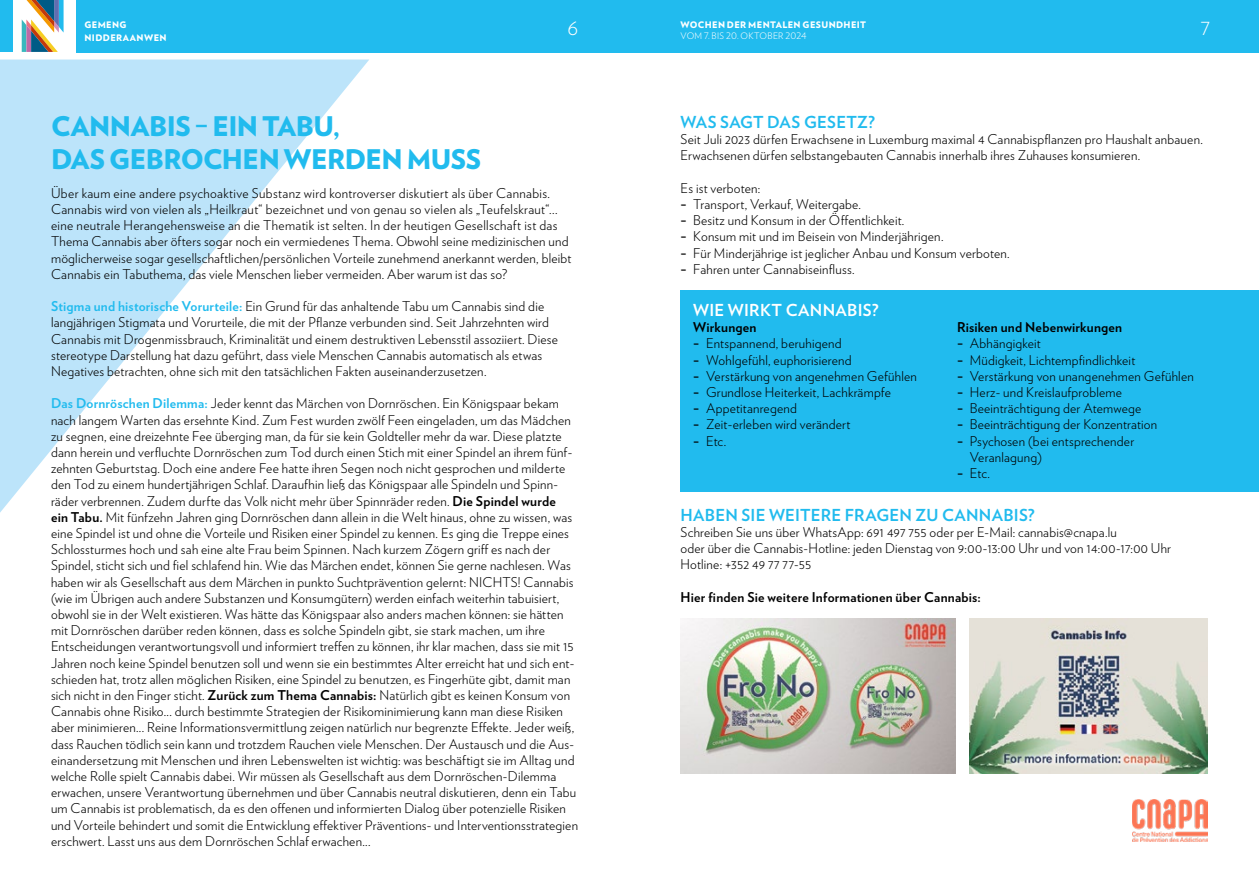
<style>
.page{position:relative;width:1259px;height:893px;background:#fff}
.page>*{position:absolute;margin:0;border:0;box-sizing:border-box;transform-origin:0 0}
.t1{font:900 27px/32.4px "Verlag";letter-spacing:-.02em;color:#21bbee}
.t2{font:300 18px "Verlag";color:#fff}
.t3{font:700 16.5px "Verlag";letter-spacing:.015em;color:#21bbee}
.t4{font:700 16.5px "Verlag";letter-spacing:.02em;color:#fff}
.t5{font:300 13.5px/16.2px "Verlag";letter-spacing:.015em;color:#000}
.t6{font:700 13.5px "Verlag";letter-spacing:.015em;color:#000}
.t7{font:900 9px/12.5px "Verlag";letter-spacing:.04em;color:#fff}
.t8{font:300 9px "Verlag";letter-spacing:.02em;color:#fff}
.s1{font-weight:700;color:#21bbee}
.s2{font-weight:700}
</style>
<div class="page">
<svg style="left:0;top:60px;width:369px;height:453px;fill:#bce4fa"></svg>
<div style="left:0;top:0;width:13px;height:52px;background:#21bbee"></div>
<div style="left:77px;top:0;width:1182px;height:53px;background:#21bbee"></div>
<svg style="left:21px;top:0;width:43px;height:52px"></svg>
<div style="left:680px;top:290px;width:528px;height:202px;background:#21bbee"></div>
<div style="left:1203px;top:290px;width:56px;height:202px;background:#21bbee"></div>
<img style="left:680px;top:619px;width:275px;height:154px">
<img style="left:1132px;top:799px;width:76px;height:43px">
<img style="left:969px;top:619px;width:239px;height:154px">
<p class="t7" style="left:84px;top:18px;width:84px">GEMENG<br>NIDDERAANWEN</p>
<h2 class="t2" style="left:567px;top:16px;width:12px">6</h2>
<h2 class="t2" style="left:1200px;top:16px;width:11px">7</h2>
<p class="t7" style="left:680px;top:18px;width:187px">WOCHEN DER MENTALEN GESUNDHEIT</p>
<p class="t8" style="left:680px;top:29px;width:127px">VOM 7. BIS 20. OKTOBER 2024</p>
<h1 class="t1" style="left:51px;top:109px;width:432px">CANNABIS – EIN TABU,<br>DAS GEBROCHEN WERDEN MUSS</h1>
<p class="t5" style="left:51px;top:184px;width:522px">Über kaum eine andere psychoaktive Substanz wird kontroverser diskutiert als über Cannabis.<br>Cannabis wird von vielen als „Heilkraut“ bezeichnet und von genau so vielen als „Teufelskraut“... eine neutrale Herangehensweise an die Thematik ist selten. In der heutigen Gesellschaft ist das Thema Cannabis aber öfters sogar noch ein vermiedenes Thema. Obwohl seine medizinischen und möglicherweise sogar gesellschaftlichen/persönlichen Vorteile zunehmend anerkannt werden, bleibt Cannabis ein Tabuthema, das viele Menschen lieber vermeiden. Aber warum ist das so?</p>
<p class="t5" style="left:51px;top:297px;width:508px"><span class="s1">Stigma und historische Vorurteile:</span> Ein Grund für das anhaltende Tabu um Cannabis sind die langjährigen Stigmata und Vorurteile, die mit der Pflanze verbunden sind. Seit Jahrzehnten wird Cannabis mit Drogenmissbrauch, Kriminalität und einem destruktiven Lebensstil assoziiert. Diese stereotype Darstellung hat dazu geführt, dass viele Menschen Cannabis automatisch als etwas Negatives betrachten, ohne sich mit den tatsächlichen Fakten auseinanderzusetzen.</p>
<p class="t5" style="left:51px;top:395px;width:528px"><span class="s1">Das Dornröschen Dilemma:</span> Jeder kennt das Märchen von Dornröschen. Ein Königspaar bekam nach langem Warten das ersehnte Kind. Zum Fest wurden zwölf Feen eingeladen, um das Mädchen zu segnen, eine dreizehnte Fee überging man, da für sie kein Goldteller mehr da war. Diese platzte dann herein und verfluchte Dornröschen zum Tod durch einen Stich mit einer Spindel an ihrem fünf&shy;zehnten Geburtstag. Doch eine andere Fee hatte ihren Segen noch nicht gesprochen und milderte den Tod zu einem hundertjährigen Schlaf. Daraufhin ließ das Königspaar alle Spindeln und Spinn&shy;räder verbrennen. Zudem durfte das Volk nicht mehr über Spinnräder reden. <span class="s2">Die Spindel wurde<br>ein Tabu.</span> Mit fünfzehn Jahren ging Dornröschen dann allein in die Welt hinaus, ohne zu wissen, was eine Spindel ist und ohne die Vorteile und Risiken einer Spindel zu kennen. Es ging die Treppe eines Schlossturmes hoch und sah eine alte Frau beim Spinnen. Nach kurzem Zögern griff es nach der Spindel, sticht sich und fiel schlafend hin. Wie das Märchen endet, können Sie gerne nachlesen. Was haben wir als Gesellschaft aus dem Märchen in punkto Suchtprävention gelernt: NICHTS! Cannabis (wie im Übrigen auch andere Substanzen und Konsumgütern) werden einfach weiterhin tabuisiert, obwohl sie in der Welt existieren. Was hätte das Königspaar also anders machen können: sie hätten mit Dornröschen darüber reden können, dass es solche Spindeln gibt, sie stark machen, um ihre Entscheidungen verantwortungsvoll und informiert treffen zu können, ihr klar machen, dass sie mit 15<br>Jahren noch keine Spindel benutzen soll und wenn sie ein bestimmtes Alter erreicht hat und sich ent&shy;schieden hat, trotz allen möglichen Risiken, eine Spindel zu benutzen, es Fingerhüte gibt, damit man sich nicht in den Finger sticht. <span class="s2">Zurück zum Thema Cannabis:</span> Natürlich gibt es keinen Konsum von Cannabis ohne Risiko... durch bestimmte Strategien der Risikominimierung kann man diese Risiken aber minimieren... Reine Informationsvermittlung zeigen natürlich nur begrenzte Effekte. Jeder weiß, dass Rauchen tödlich sein kann und trotzdem Rauchen viele Menschen. Der Austausch und die Aus&shy;einandersetzung mit Menschen und ihren Lebenswelten ist wichtig: was beschäftigt sie im Alltag und welche Rolle spielt Cannabis dabei. Wir müssen als Gesellschaft aus dem Dornröschen-Dilemma erwachen, unsere Verantwortung übernehmen und über Cannabis neutral diskutieren, denn ein Tabu um Cannabis ist problematisch, da es den offenen und informierten Dialog über potenzielle Risiken und Vorteile behindert und somit die Entwicklung effektiver Präventions- und Interventionsstrategien erschwert. Lasst uns aus dem Dornröschen Schlaf erwachen...</p>
<p class="t3" style="left:680px;top:109px;width:196px">WAS SAGT DAS GESETZ?</p>
<p class="t5" style="left:680px;top:130px;width:524px">Seit Juli 2023 dürfen Erwachsene in Luxemburg maximal 4 Cannabispflanzen pro Haushalt anbauen.<br>Erwachsenen dürfen selbstangebauten Cannabis innerhalb ihres Zuhauses konsumieren.</p>
<p class="t5" style="left:680px;top:179px;width:331px">Es ist verboten:<br><span class="s2">−</span> Transport, Verkauf, Weitergabe.<br><span class="s2">−</span> Besitz und Konsum in der Öffentlichkeit.<br><span class="s2">−</span> Konsum mit und im Beisein von Minderjährigen.<br><span class="s2">−</span> Für Minderjährige ist jeglicher Anbau und Konsum verboten. <span class="s2">−</span> Fahren unter Cannabiseinfluss.</p>
<p class="t4" style="left:693px;top:297px;width:187px">WIE WIRKT CANNABIS?</p>
<p class="t5" style="left:693px;top:318px;width:225px"><span class="s2">Wirkungen<br>−</span> Entspannend, beruhigend<br><span class="s2">−</span> Wohlgefühl, euphorisierend<br><span class="s2">−</span> Verstärkung von angenehmen Gefühlen <span class="s2">−</span> Grundlose Heiterkeit, Lachkrämpfe<br><span class="s2">−</span> Appetitanregend<br><span class="s2">−</span> Zeit-erleben wird verändert<br><span class="s2">−</span> Etc.</p>
<p class="t6" style="left:957px;top:317px;width:167px">Risiken und Nebenwirkungen</p>
<p class="t5" style="left:957px;top:335px;width:85px"><span class="s2">−</span> Abhängigkeit</p>
<p class="t5" style="left:957px;top:351px;width:180px"><span class="s2">−</span> Müdigkeit, Lichtempfindlichkeit</p>
<p class="t5" style="left:957px;top:367px;width:238px"><span class="s2">−</span> Verstärkung von unangenehmen Gefühlen</p>
<p class="t5" style="left:957px;top:383px;width:167px"><span class="s2">−</span> Herz- und Kreislaufprobleme</p>
<p class="t5" style="left:957px;top:399px;width:186px"><span class="s2">−</span> Beeinträchtigung der Atemwege</p>
<p class="t5" style="left:957px;top:416px;width:202px"><span class="s2">−</span> Beeinträchtigung der Konzentration</p>
<p class="t5" style="left:957px;top:432px;width:179px"><span class="s2">−</span> Psychosen (bei entsprechender</p>
<p class="t5" style="left:969px;top:448px;width:74px">Veranlagung)</p>
<p class="t5" style="left:957px;top:464px;width:34px"><span class="s2">−</span> Etc.</p>
<p class="t3" style="left:680px;top:502px;width:356px">HABEN SIE WEITERE FRAGEN ZU CANNABIS?</p>
<p class="t5" style="left:680px;top:523px;width:492px">Schreiben Sie uns über WhatsApp: 691 497 755 oder per E-Mail: cannabis@cnapa.lu<br>oder über die Cannabis-Hotline: jeden Dienstag von 9:00-13:00 Uhr und von 14:00-17:00 Uhr<br>Hotline: +352 49 77 77-55</p>
<p class="t6" style="left:680px;top:586px;width:302px">Hier finden Sie weitere Informationen über Cannabis:</p>
</div>
